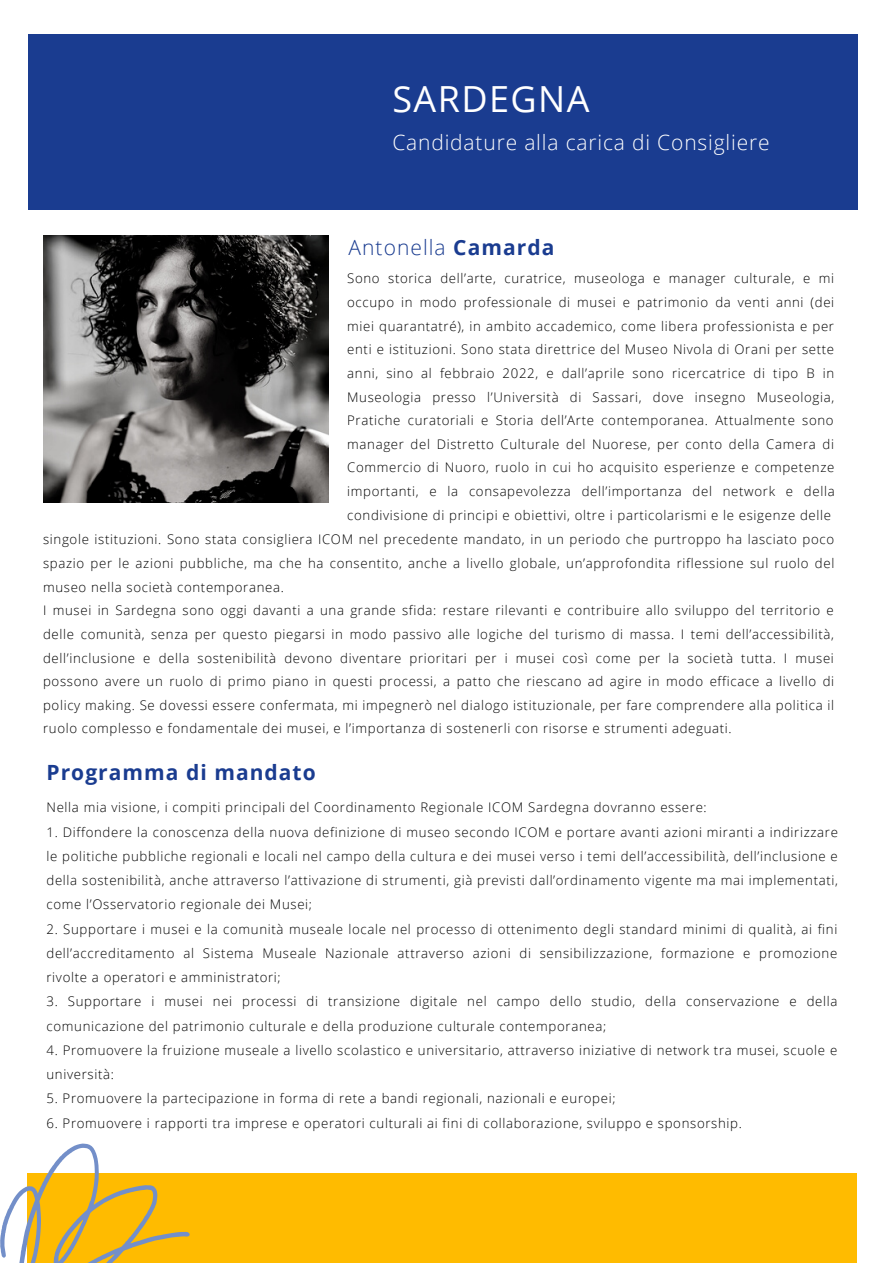
<style>
.page{position:relative;width:893px;height:1264px;background:#fff}
.page>*{position:absolute;margin:0;border:0;box-sizing:border-box;transform-origin:0 0}
.t1{font:36px "Open Sans";letter-spacing:.04em;color:#fff}
.t2{font:300 21px "Open Sans";letter-spacing:.04em;color:#fff}
.t3{font:700 21px "Open Sans";letter-spacing:.05em;color:#1a3c90}
.t4{font:300 21px "Open Sans";letter-spacing:.05em;color:#1a3c90}
.t5{font:300 13.2px/23.5px "Open Sans";letter-spacing:.05em;color:#000;text-align:justify}
.s1{font-weight:700}
</style>
<div class="page">
<div style="left:28px;top:35px;width:829px;height:175px;background:#1a3c90"></div>
<img style="left:43px;top:236px;width:286px;height:266px">
<div style="left:27px;top:1173px;width:829px;height:89px;background:#fb0"></div>
<svg style="left:0;top:1143px;width:190px;height:119px"></svg>
<h1 class="t1" style="left:392px;top:73px;width:199px">SARDEGNA</h1>
<h2 class="t2" style="left:392px;top:128px;width:379px">Candidature alla carica di Consigliere</h2>
<h2 class="t4" style="left:348px;top:233px;width:207px">Antonella <span class="s1">Camarda</span></h2>
<p class="t5" style="left:347px;top:266px;width:489px">Sono storica dell’arte, curatrice, museologa e manager culturale, e mi occupo in modo professionale di musei e patrimonio da venti anni (dei miei quarantatré), in ambito accademico, come libera professionista e per enti e istituzioni. Sono stata direttrice del Museo Nivola di Orani per sette anni, sino al febbraio 2022, e dall’aprile sono ricercatrice di tipo B in Museologia presso l’Università di Sassari, dove insegno Museologia, Pratiche curatoriali e Storia dell’Arte contemporanea. Attualmente sono manager del Distretto Culturale del Nuorese, per conto della Camera di Commercio di Nuoro, ruolo in cui ho acquisito esperienze e competenze importanti, e la consapevolezza dell’importanza del network e della condivisione di principi e obiettivi, oltre i particolarismi e le esigenze delle</p>
<p class="t5" style="left:43px;top:527px;width:792px;text-align:left">singole istituzioni. Sono stata consigliera ICOM nel precedente mandato, in un periodo che purtroppo ha lasciato poco spazio per le azioni pubbliche, ma che ha consentito, anche a livello globale, un’approfondita riflessione sul ruolo del museo nella società contemporanea.<br>I musei in Sardegna sono oggi davanti a una grande sfida: restare rilevanti e contribuire allo sviluppo del territorio e delle comunità, senza per questo piegarsi in modo passivo alle logiche del turismo di massa. I temi dell’accessibilità, dell’inclusione e della sostenibilità devono diventare prioritari per i musei così come per la società tutta. I musei possono avere un ruolo di primo piano in questi processi, a patto che riescano ad agire in modo efficace a livello di policy making. Se dovessi essere confermata, mi impegnerò nel dialogo istituzionale, per fare comprendere alla politica il ruolo complesso e fondamentale dei musei, e l’importanza di sostenerli con risorse e strumenti adeguati.</p>
<h2 class="t3" style="left:46px;top:757px;width:271px">Programma di mandato</h2>
<p class="t5" style="left:46px;top:795px;width:661px">Nella mia visione, i compiti principali del Coordinamento Regionale ICOM Sardegna dovranno essere:</p>
<p class="t5" style="left:46px;top:819px;width:793px;line-height:24.3px">1. Diffondere la conoscenza della nuova definizione di museo secondo ICOM e portare avanti azioni miranti a indirizzare le politiche pubbliche regionali e locali nel campo della cultura e dei musei verso i temi dell’accessibilità, dell’inclusione e della sostenibilità, anche attraverso l’attivazione di strumenti, già previsti dall’ordinamento vigente ma mai implementati, come l’Osservatorio regionale dei Musei;</p>
<p class="t5" style="left:46px;top:916px;width:792px;line-height:24.3px">2. Supportare i musei e la comunità museale locale nel processo di ottenimento degli standard minimi di qualità, ai fini dell’accreditamento al Sistema Museale Nazionale attraverso azioni di sensibilizzazione, formazione e promozione rivolte a operatori e amministratori;</p>
<p class="t5" style="left:46px;top:989px;width:792px;line-height:24.3px">3. Supportare i musei nei processi di transizione digitale nel campo dello studio, della conservazione e della comunicazione del patrimonio culturale e della produzione culturale contemporanea;</p>
<p class="t5" style="left:46px;top:1037px;width:792px;line-height:24.3px">4. Promuovere la fruizione museale a livello scolastico e universitario, attraverso iniziative di network tra musei, scuole e università:</p>
<p class="t5" style="left:46px;top:1086px;width:570px">5. Promuovere la partecipazione in forma di rete a bandi regionali, nazionali e europei;</p>
<p class="t5" style="left:46px;top:1110px;width:696px">6. Promuovere i rapporti tra imprese e operatori culturali ai fini di collaborazione, sviluppo e sponsorship.</p>
</div>
